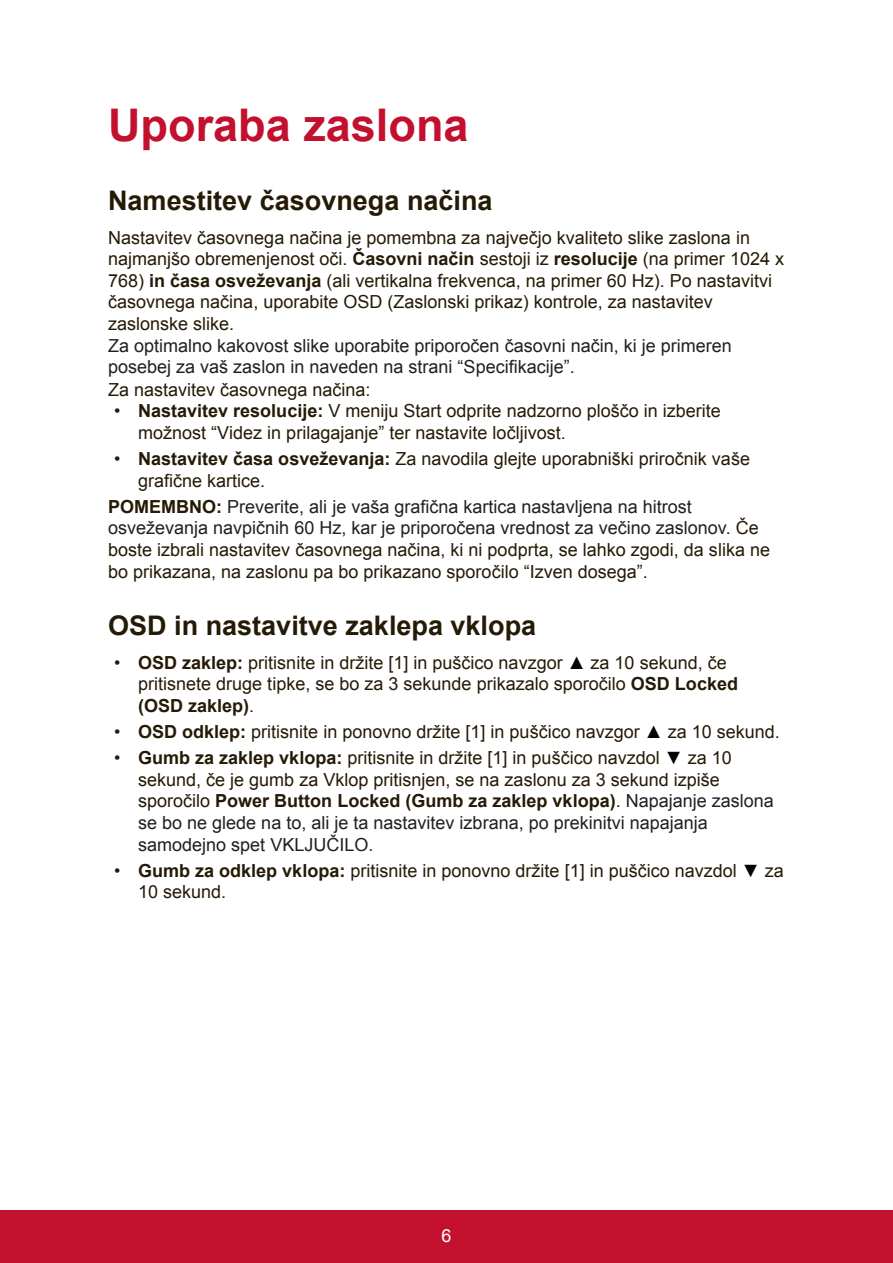
<style>
.page{position:relative;width:893px;height:1263px;background:#fff}
.page>*{position:absolute;margin:0;border:0;box-sizing:border-box;transform-origin:0 0}
.t1{font:700 45px "Arial";color:#c3102f}
.t2{font:700 27px "Arial";color:#251a05}
.t3{font:18px/21.6px "Arial";color:#251a05}
.t4{font:18px/21.6px "Arial";color:#231f20}
.t5{font:18px "Arial";color:#fff}
.s1{font-weight:700}
.s2{color:#231f20}
.s3{color:#040503}
</style>
<div class="page">
<div style="left:0;top:1210px;width:892px;height:53px;background:#c3102f"></div>
<h1 class="t1" style="left:108px;top:95px;width:362px">Uporaba zaslona</h1>
<h2 class="t2" style="left:108px;top:182px;width:386px">Namestitev časovnega načina</h2>
<p class="t3" style="left:108px;top:227px;width:677px">Nastavitev časovnega načina je pomembna za največjo kvaliteto slike zaslona in najmanjšo obremenjenost oči. <span class="s1">Časovni način</span> sestoji iz <span class="s1">resolucije</span> (na primer 1024 x 768) <span class="s1">in časa osveževanja</span> (ali vertikalna frekvenca, na primer 60 Hz). Po nastavitvi časovnega načina, uporabite OSD (Zaslonski prikaz) kontrole, za nastavitev zaslonske slike.</p>
<p class="t4" style="left:108px;top:335px;width:625px">Za optimalno kakovost slike uporabite priporočen časovni način, ki je primeren posebej za vaš zaslon in naveden na strani “Specifikacije”.</p>
<p class="t3" style="left:108px;top:379px;width:264px">Za nastavitev časovnega načina:</p>
<p class="t3" style="left:138px;top:400px;width:584px;text-indent:-24px">• <span class="s1">Nastavitev resolucije:</span> V meniju Start odprite nadzorno ploščo in izberite možnost “Videz in prilagajanje” ter nastavite ločljivost.</p>
<p class="t3" style="left:138px;top:448px;width:613px;text-indent:-24px">• <span class="s1">Nastavitev časa osveževanja:</span> Za navodila glejte uporabniški priročnik vaše grafične kartice.</p>
<p class="t3" style="left:108px;top:496px;width:663px"><span class="s1">POMEMBNO:</span> <span class="s2">Preverite, ali je vaša grafična kartica nastavljena na hitrost osveževanja navpičnih 60 Hz, kar je priporočena vrednost za večino zaslonov.</span> Če boste izbrali nastavitev časovnega načina, ki ni podprta, se lahko zgodi, da slika ne bo prikazana, na zaslonu pa bo prikazano sporočilo “Izven dosega”.</p>
<h2 class="t2" style="left:108px;top:607px;width:429px">OSD in nastavitve zaklepa vklopa</h2>
<p class="t3" style="left:138px;top:652px;width:601px;text-indent:-24px">• <span class="s1">OSD zaklep:</span> pritisnite in držite [1] in puščico navzgor <span class="s3">▲</span> za 10 sekund, če pritisnete druge tipke, se bo za 3 sekunde prikazalo sporočilo <span class="s1">OSD Locked (OSD zaklep)</span>.</p>
<p class="t3" style="left:114px;top:721px;width:667px">• <span class="s1">OSD odklep:</span> pritisnite in ponovno držite [1] in puščico navzgor <span class="s3">▲</span> za 10 sekund.</p>
<p class="t3" style="left:138px;top:747px;width:637px;text-indent:-24px">• <span class="s1">Gumb za zaklep vklopa:</span> pritisnite in držite [1] in puščico navzdol <span class="s3">▼</span> za 10 sekund, če je gumb za Vklop pritisnjen, se na zaslonu za 3 sekund izpiše sporočilo <span class="s1">Power Button Locked (Gumb za zaklep vklopa)</span>. <span class="s2">Napajanje zaslona se bo ne glede na to, ali je ta nastavitev izbrana, po prekinitvi napajanja samodejno spet vkl</span></p>
<p class="t4" style="left:304px;top:833px;width:21px">jučilo</p>
<p class="t4" style="left:368px;top:833px;width:7px">.</p>
<p class="t3" style="left:138px;top:859px;width:647px;text-indent:-24px">• <span class="s1">Gumb za odklep vklopa:</span> pritisnite in ponovno držite [1] in puščico navzdol <span class="s3">▼</span> za<br>10 sekund.</p>
<p class="t5" style="left:441px;top:1223px;width:12px">6</p>
</div>
